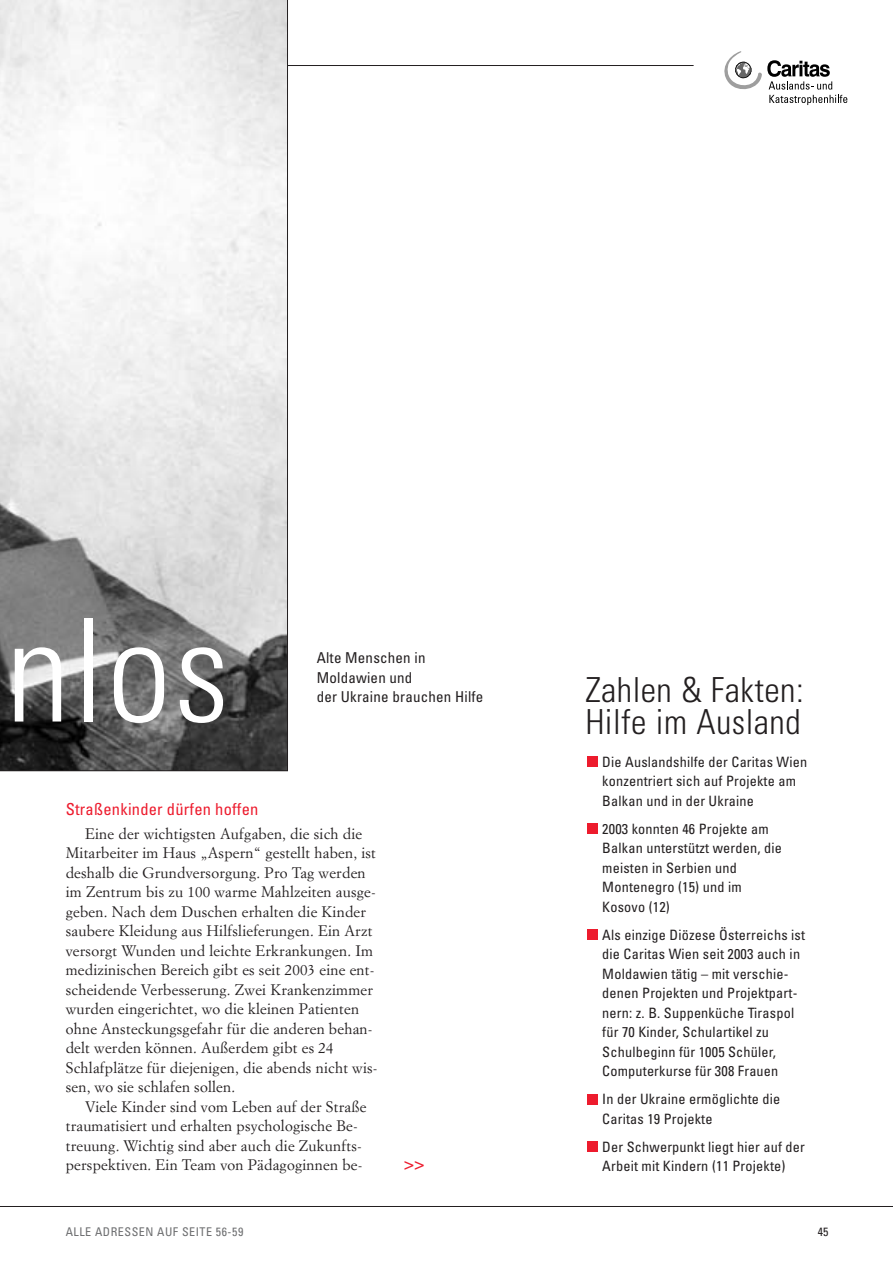
<style>
.page{position:relative;width:893px;height:1262px;background:#fff}
.page>*{position:absolute;margin:0;border:0;box-sizing:border-box;transform-origin:0 0}
.t1{font:300 condensed 144px "Univers";color:#fff}
.t2{font:300 condensed 34.5px/32.4px "Univers";letter-spacing:.015em;color:#231f20}
.t3{font:18px "Helvetica";color:#ed1b2d}
.t4{font:condensed 16.5px "Univers";letter-spacing:.015em;color:#ed1b2d}
.t5{font:15px/19.5px "Simoncini Garamond";letter-spacing:.015em;color:#231f20}
.t6{font:condensed 15px/19.5px "Univers";letter-spacing:.015em;color:#231f20}
.t7{font:condensed 14.25px/19.5px "Univers";letter-spacing:.015em;color:#231f20}
.t8{font:condensed 12px "Univers";letter-spacing:.045em;color:#6d6e70}
.t9{font:condensed 12px "Univers";color:#231f20}
</style>
<div class="page">
<hr style="left:257px;top:65px;width:436px;height:1px;background:#231f20">
<svg style="left:0;top:0;width:288px;height:771px"></svg>
<hr style="left:0;top:1206px;width:892px;height:1px;background:#231f20">
<div style="left:587px;top:1141px;width:10px;height:10px;background:#ed1b2d"></div>
<div style="left:587px;top:1094px;width:10px;height:10px;background:#ed1b2d"></div>
<div style="left:587px;top:929px;width:10px;height:10px;background:#ed1b2d"></div>
<div style="left:587px;top:823px;width:10px;height:10px;background:#ed1b2d"></div>
<div style="left:587px;top:756px;width:10px;height:10px;background:#ed1b2d"></div>
<svg style="left:724px;top:51px;width:123px;height:54px"></svg>
<h1 class="t1" style="left:6px;top:617px;width:225px">nlos</h1>
<p class="t6" style="left:317px;top:649px;width:168px">Alte Menschen in<br>Moldawien und<br>der Ukraine brauchen Hilfe</p>
<p class="t4" style="left:66px;top:803px;width:194px">Straßenkinder dürfen hoffen</p>
<p class="t5" style="left:66px;top:825px;width:313px;text-indent:20px">Eine der wichtigsten Aufgaben, die sich die Mitarbeiter im Haus „Aspern“ gestellt haben, ist deshalb die Grundversorgung. Pro Tag werden im Zentrum bis zu 100 warme Mahlzeiten ausge&shy;geben. Nach dem Duschen erhalten die Kinder saubere Kleidung aus Hilfslieferungen. Ein Arzt versorgt Wunden und leichte Erkrankungen. Im medizinischen Bereich gibt es seit 2003 eine ent&shy;scheidende Verbesserung. Zwei Krankenzimmer wurden eingerichtet, wo die kleinen Patienten ohne Ansteckungsgefahr für die anderen behan&shy;delt werden können. Außerdem gibt es 24<br>Schlafplätze für diejenigen, die abends nicht wis&shy;sen, wo sie schlafen sollen.</p>
<p class="t5" style="left:66px;top:1098px;width:302px;text-indent:20px">Viele Kinder sind vom Leben auf der Straße traumatisiert und erhalten psychologische Be&shy;treuung. Wichtig sind aber auch die Zukunfts&shy;perspektiven. Ein Team von Pädagoginnen be-</p>
<p class="t3" style="left:403px;top:1157px;width:23px">&gt;&gt;</p>
<h2 class="t2" style="left:585px;top:677px;width:220px">Zahlen &amp; Fakten:<br>Hilfe im Ausland</h2>
<p class="t7" style="left:602px;top:753px;width:206px">Die Auslandshilfe der Caritas Wien konzentriert sich auf Projekte am<br>Balkan und in der Ukraine</p>
<p class="t7" style="left:602px;top:820px;width:181px">2003 konnten 46 Projekte am<br>Balkan unterstützt werden, die meisten in Serbien und<br>Montenegro (15) und im<br>Kosovo (12)</p>
<p class="t7" style="left:602px;top:926px;width:204px">Als einzige Diözese Österreichs ist die Caritas Wien seit 2003 auch in<br>Moldawien tätig – mit verschie&shy;denen Projekten und Projektpart&shy;nern: z. B. Suppenküche Tiraspol für 70 Kinder, Schulartikel zu<br>Schulbeginn für 1005 Schüler,<br>Computerkurse für 308 Frauen</p>
<p class="t7" style="left:602px;top:1090px;width:179px">In der Ukraine ermöglichte die<br>Caritas 19 Projekte</p>
<p class="t7" style="left:602px;top:1138px;width:204px">Der Schwerpunkt liegt hier auf der<br>Arbeit mit Kindern (11 Projekte)</p>
<p class="t8" style="left:66px;top:1227px;width:179px">ALLE ADRESSEN AUF SEITE 56-59</p>
<p class="t9" style="left:817px;top:1227px;width:12px">45</p>
</div>
